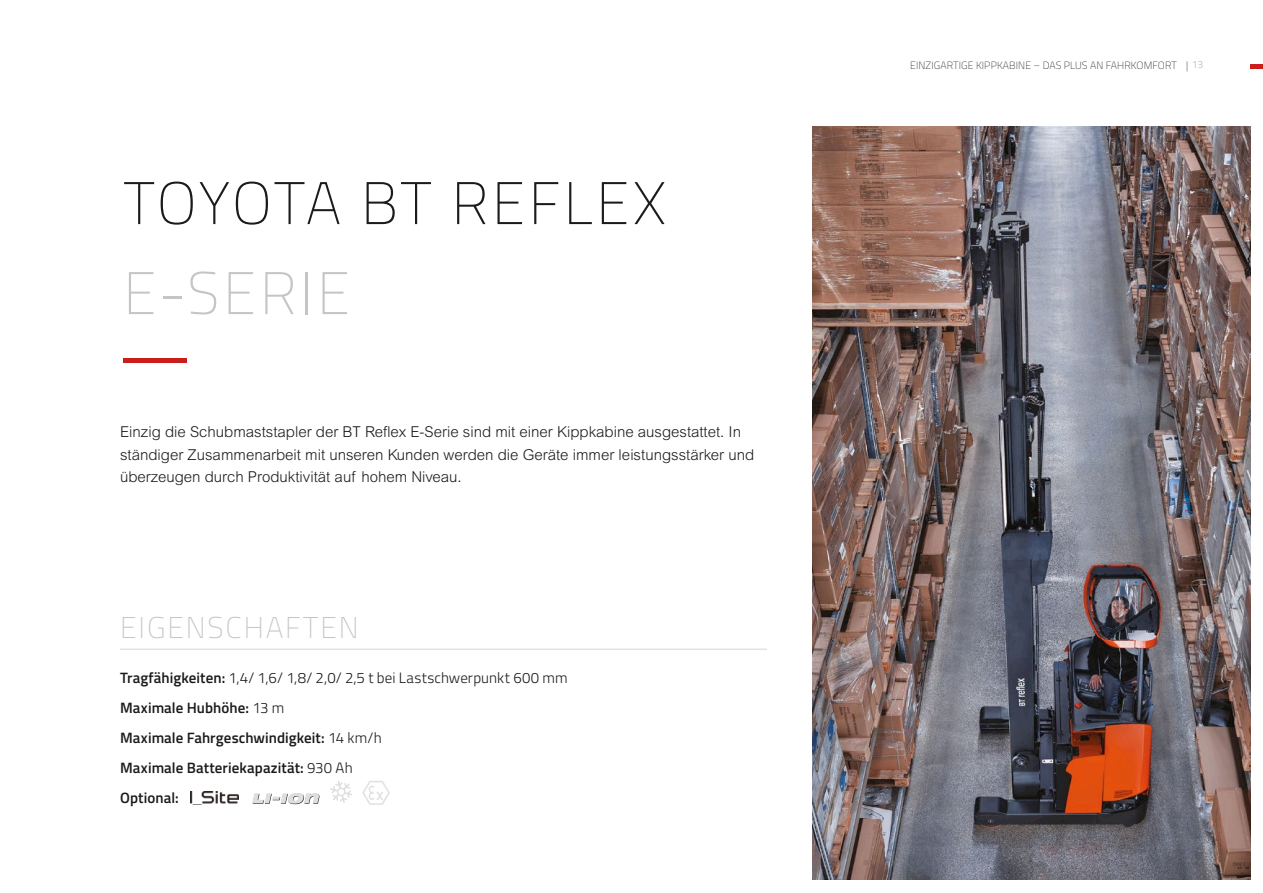
<style>
.page{position:relative;width:1263px;height:893px;background:#fff}
.page>*{position:absolute;margin:0;border:0;box-sizing:border-box;transform-origin:0 0}
.t1{font:100 60px "Titillium";letter-spacing:.035em;color:#1b1b1a}
.t2{font:100 60px "Titillium";letter-spacing:.06em;color:#c6c5c5}
.t3{font:100 30px "Titillium";letter-spacing:.06em;color:#c6c5c5}
.t4{font:300 15px/22.5px "Arial MT Std";color:#1b1b1a}
.t5{font:600 15px/30px "Titillium";letter-spacing:.005em;color:#1b1b1a}
.t6{font:100 10.5px "Titillium";letter-spacing:.01em;color:#1b1b1a}
.s1{font-weight:300}
.s2{font-weight:400;color:#c6c5c5}
</style>
<div class="page">
<div style="left:1250px;top:64px;width:13px;height:5px;background:#c91e1c"></div>
<img style="left:812px;top:126px;width:438px;height:754px">
<hr style="left:120px;top:648px;width:647px;height:2px;background:#c6c5c5">
<hr style="left:123px;top:358px;width:64px;height:4px;background:#c91e1c">
<img style="left:363px;top:781px;width:26px;height:24px">
<svg style="left:330px;top:781px;width:22px;height:22px"></svg>
<svg style="left:252px;top:793px;width:67px;height:11px"></svg>
<img style="left:191px;top:792px;width:48px;height:13px">
<h1 class="t1" style="left:123px;top:160px;width:544px">TOYOTA BT REFLEX</h1>
<h1 class="t2" style="left:123px;top:250px;width:228px">E-SERIE</h1>
<p class="t4" style="left:120px;top:421px;width:636px">Einzig die Schubmaststapler der BT Reflex E-Serie sind mit einer Kippkabine ausgestattet. In ständiger Zusammenarbeit mit unseren Kunden werden die Geräte immer leistungsstärker und überzeugen durch Produktivität auf hohem Niveau.</p>
<h2 class="t3" style="left:120px;top:606px;width:240px">EIGENSCHAFTEN</h2>
<p class="t5" style="left:120px;top:662px;width:449px">Tragfähigkeiten: <span class="s1">1,4/ 1,6/ 1,8/ 2,0/ 2,5 t bei Lastschwerpunkt 600 mm </span>Maximale Hubhöhe: <span class="s1">13 m<br></span>Maximale Fahrgeschwindigkeit: <span class="s1">14 km/h<br></span>Maximale Batteriekapazität: <span class="s1">930 Ah<br></span>Optional:</p>
<p class="t6" style="left:910px;top:57px;width:295px">EINZIGARTIGE KIPPKABINE – DAS PLUS AN FAHRKOMFORT | <span class="s2">13</span></p>
</div>
